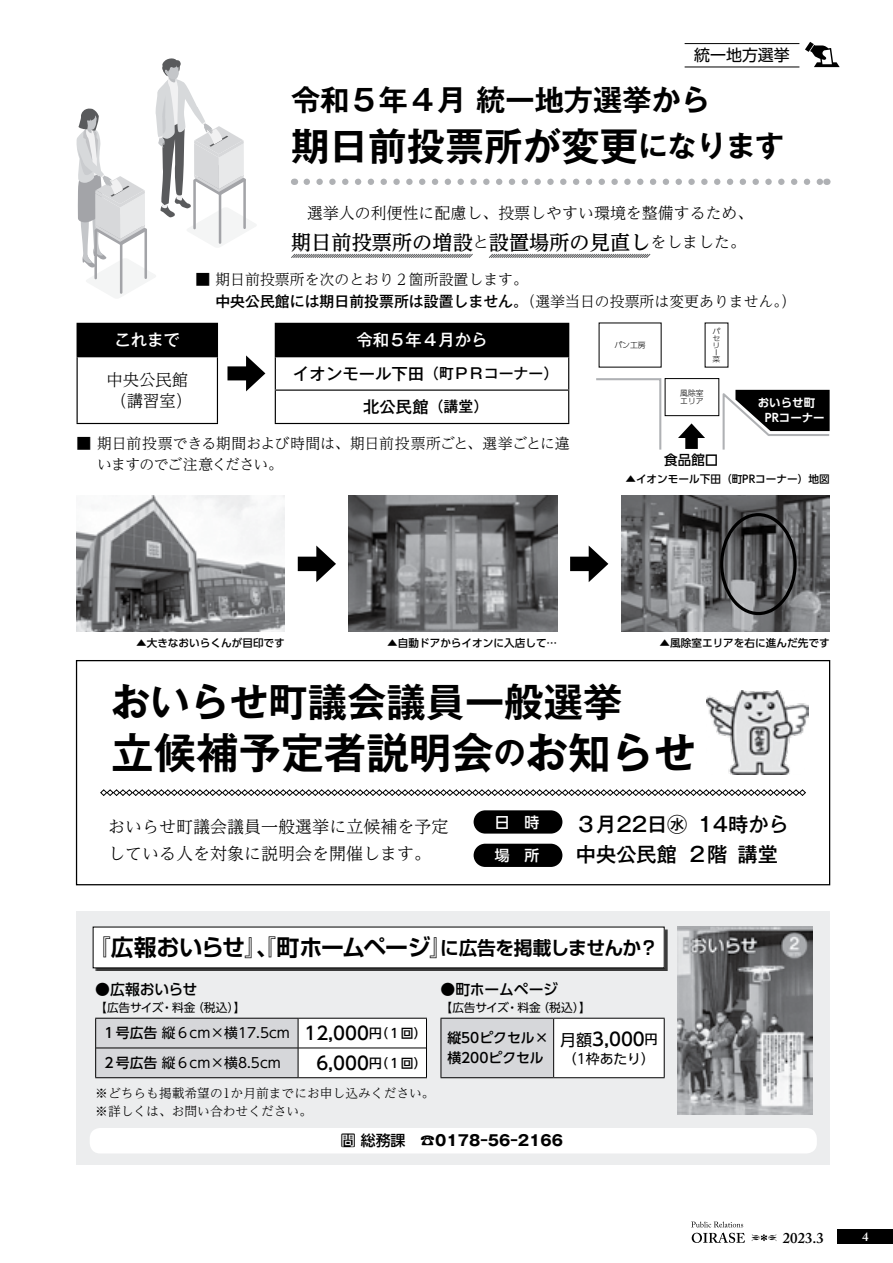
<style>
.page{position:relative;width:893px;height:1263px;background:#fff}
.page>*{position:absolute;margin:0;border:0;box-sizing:border-box;transform-origin:0 0}
.t1{font:700 42.45px "Gothic MB101 Pr 6 De";color:#000}
.t2{font:700 39.3px "Gothic MB101 Pr 6 De";color:#000}
.t3{font:700 38.55px "Gothic MB101 Pr 6 De";color:#000}
.t4{font:700 29.25px "Gothic MB101 Pr 6 De";color:#000}
.t5{font:700 22.95px "Shin Go Pr 6 De";letter-spacing:-.045em;color:#000}
.t6{font:500 20.25px "UD Reimin Pr 6";color:#000}
.t7{font:500 20.25px "Gothic MB101 Pr 6";color:#000}
.t8{font:700 18.75px "Shin Go Pr 6 De";letter-spacing:-.025em;color:#000}
.t9{font:500 18px "UD Shin Go Pr 6";color:#000}
.t10{font:300 16.95px/27px "UD Reimin Pr 6";color:#000}
.t11{font:500 16.35px "Gothic MB101 Pr 6";color:#fff}
.t12{font:300 16.35px/21px "UD Reimin Pr 6";color:#000}
.t13{font:500 16.35px "Gothic MB101 Pr 6";color:#000}
.t14{font:300 15.9px/29.1px "UD Reimin Pr 6";color:#000}
.t15{font:15.9px "UD Shin Go Pr 6";color:#000}
.t16{font:500 14.85px "Gothic MB101 Pr 6";color:#000}
.t17{font:300 14.85px/21px "UD Reimin Pr 6";letter-spacing:-.02em;color:#000}
.t18{font:300 14.85px "UD Reimin Pr 6";color:#000}
.t19{font:500 14.85px "UD Shin Go Pr 6";letter-spacing:-.01em;color:#000}
.t20{font:700 14.85px "Gothic MB101 Pr 6";color:#000}
.t21{font:500 14.85px "UD Shin Go Pr 6";color:#fff}
.t22{font:600 14.85px "Adobe Caslon Pro";color:#000}
.t23{font:13.8px "UD Shin Go Pr 6";color:#000}
.t24{font:500 13.8px/19.5px "UD Shin Go Pr 6";color:#000}
.t25{font:500 13.5px "UD Shin Go Pr 6";color:#000}
.t26{font:300 12.75px/17.7px "UD Reimin Pr 6";color:#000}
.t27{font:500 12.75px "UD Shin Go Pr 6";letter-spacing:.25em;color:#000}
.t28{font:600 12.75px "Adobe Caslon Pro";color:#fff}
.t29{font:11.7px "UD Shin Go Pr 6";letter-spacing:-.02em;color:#000}
.t30{font:700 11.4px/14.7px "UD Shin Go Pr 6 De";color:#fff}
.t31{font:500 10.65px "UD Shin Go Pr 6";color:#000}
.t32{font:300 7.8px/8.9px "UD Shin Go Pr 6";color:#000}
.t33{font:300 7.05px/7.1px "UD Shin Go Pr 6";color:#000;scale:1.11 1}
.s1{font-size:29.25px}
.s2{font-weight:300;font-size:15.9px}
.s3{font-family:"UD Reimin Pr 6";font-weight:300}
.s4{font-size:16.35px}
.s5{font-size:14.85px}
.s6{font-size:31.95px}
.s7{font-weight:500}
</style>
<div class="page">
<svg style="left:805px;top:42px;width:35px;height:25px"></svg>
<div style="left:77px;top:911px;width:753px;height:254px;background:#ecedee"></div>
<svg style="left:291px;top:253px;width:182px;height:5px"></svg>
<svg style="left:488px;top:253px;width:163px;height:5px"></svg>
<div style="left:76px;top:660px;width:754px;height:225px;border:1px solid #000"></div>
<div style="left:77px;top:323px;width:140px;height:34px;background:#000"></div>
<hr style="left:77px;top:323px;width:141px;height:1px;background:#000">
<hr style="left:217px;top:324px;width:1px;height:32px;background:#000">
<hr style="left:77px;top:356px;width:141px;height:1px;background:#000">
<hr style="left:77px;top:357px;width:1px;height:66px;background:#000">
<hr style="left:217px;top:357px;width:1px;height:66px;background:#000">
<hr style="left:77px;top:423px;width:141px;height:1px;background:#000">
<div style="left:275px;top:323px;width:294px;height:34px;background:#000"></div>
<hr style="left:275px;top:357px;width:1px;height:32px;background:#000">
<hr style="left:568px;top:357px;width:1px;height:32px;background:#000">
<hr style="left:275px;top:389px;width:294px;height:2px;background:#000">
<hr style="left:275px;top:391px;width:1px;height:32px;background:#000">
<hr style="left:568px;top:391px;width:1px;height:32px;background:#000">
<hr style="left:275px;top:423px;width:294px;height:1px;background:#000">
<div style="left:227px;top:366px;width:27px;height:14px;background:#000"></div>
<svg style="left:246px;top:355px;width:19px;height:36px"></svg>
<div style="left:474px;top:810px;width:88px;height:23px;background:#000;border-radius:12px"></div>
<div style="left:474px;top:844px;width:88px;height:23px;background:#000;border-radius:12px"></div>
<img style="left:707px;top:690px;width:102px;height:84px">
<svg style="left:100px;top:789px;width:706px;height:7px"></svg>
<svg style="left:95px;top:1018px;width:332px;height:59px;background:#dddddf"></svg>
<hr style="left:95px;top:1077px;width:203px;height:1px;background:#000">
<hr style="left:298px;top:1077px;width:129px;height:1px;background:#000">
<div style="left:90px;top:1128px;width:727px;height:25px;background:#fff;border-radius:10px"></div>
<div style="left:96px;top:929px;width:572px;height:42px;background:#000;opacity:.75"></div>
<div style="left:93px;top:927px;width:571px;height:41px;background:#fff"></div>
<div style="left:441px;top:1018px;width:113px;height:60px;background:#d6d7da"></div>
<div style="left:554px;top:1018px;width:110px;height:60px;background:#fff"></div>
<hr style="left:553px;top:1019px;width:1px;height:58px;background:#000">
<hr style="left:441px;top:1018px;width:113px;height:1px;background:#000">
<hr style="left:441px;top:1019px;width:1px;height:58px;background:#000">
<hr style="left:554px;top:1018px;width:111px;height:1px;background:#000">
<hr style="left:664px;top:1019px;width:1px;height:58px;background:#000">
<hr style="left:441px;top:1077px;width:113px;height:1px;background:#000">
<hr style="left:554px;top:1077px;width:111px;height:1px;background:#000">
<svg style="left:77px;top:58px;width:179px;height:240px"></svg>
<svg style="left:307px;top:179px;width:513px;height:6px"></svg>
<svg style="left:722px;top:389px;width:108px;height:61px"></svg>
<svg style="left:596px;top:378px;width:66px;height:72px"></svg>
<div style="left:685px;top:432px;width:13px;height:17px;background:#000"></div>
<svg style="left:678px;top:423px;width:27px;height:15px"></svg>
<div style="left:665px;top:378px;width:54px;height:38px;border:1px solid #000"></div>
<img style="left:77px;top:496px;width:208px;height:136px">
<div style="left:298px;top:557px;width:26px;height:14px;background:#000"></div>
<svg style="left:316px;top:545px;width:20px;height:37px"></svg>
<img style="left:349px;top:496px;width:208px;height:136px">
<div style="left:570px;top:557px;width:26px;height:14px;background:#000"></div>
<svg style="left:589px;top:546px;width:19px;height:36px"></svg>
<img style="left:621px;top:496px;width:209px;height:136px">
<div style="left:720px;top:513px;width:77px;height:102px;border:3px solid #000;border-radius:50%"></div>
<img style="left:678px;top:926px;width:135px;height:188px">
<svg style="left:691px;top:1221px;width:54px;height:22px"></svg>
<svg style="left:752px;top:1234px;width:24px;height:7px"></svg>
<div style="left:838px;top:1229px;width:55px;height:14px;background:#000"></div>
<hr style="left:685px;top:43px;width:114px;height:1px;background:#000">
<hr style="left:685px;top:67px;width:114px;height:1px;background:#000">
<h3 class="t15" style="left:694px;top:42px;width:97px">統一地方選挙</h3>
<h3 class="t4" style="left:291px;top:75px;width:420px">令和５年４月統一地方選挙から</h3>
<h3 class="t3" style="left:291px;top:114px;width:495px">期日前投票所が変更<span class="s1">になります</span></h3>
<h3 class="t11" style="left:115px;top:326px;width:67px">これまで</h3>
<h3 class="t12" style="left:106px;top:369px;width:87px">中央公民館（講習室(</h3>
<h3 class="t14" style="left:730px;top:198px;width:25px;text-indent:-439px">　選挙人の利便性に配慮し、投票しやすい環境を整備するため、。</h3>
<h3 class="t6" style="left:291px;top:225px;width:441px">期日前投票所の増設<span class="s2">と</span>設置場所の見直し<span class="s2">をしました</span></h3>
<h3 class="t18" style="left:196px;top:268px;width:334px">■ 期日前投票所を次のとおり２箇所設置します。</h3>
<h3 class="t16" style="left:201px;top:289px;width:597px"><span class="s3">　</span>中央公民館には期日前投票所は設置しません。<span class="s3">（選挙当日の投票所は変更ありません (。</span></h3>
<h3 class="t11" style="left:357px;top:326px;width:132px">令和５年４月から</h3>
<h3 class="t16" style="left:293px;top:361px;width:266px"><span class="s4">イオンモール下田</span>（町ＰＲコーナー(</h3>
<h3 class="t13" style="left:363px;top:393px;width:127px">北公民館<span class="s5">（講堂(</span></h3>
<p class="t32" style="left:614px;top:340px;width:33px">パン工房</p>
<p class="t33" style="left:713px;top:327px;width:9px">パセリー菜</p>
<p class="t32" style="left:680px;top:388px;width:25px">風除室エリア</p>
<p class="t30" style="left:765px;top:395px;width:61px;text-indent:-7px">おいらせ町<br>PRコーナー</p>
<h3 class="t17" style="left:97px;top:432px;width:474px;text-indent:-21px">■ 期日前投票できる期間および時間は、期日前投票所ごと、選挙ごとに違いますのでご注意ください。</h3>
<p class="t25" style="left:664px;top:449px;width:56px">食品館口</p>
<p class="t31" style="left:625px;top:470px;width:206px">▲イオンモール下田（町PRコーナー）地図</p>
<p class="t31" style="left:136px;top:634px;width:150px">▲大きなおいらくんが目印です</p>
<p class="t31" style="left:387px;top:634px;width:172px">▲自動ドアからイオンに入店して…</p>
<p class="t31" style="left:659px;top:634px;width:172px">▲風除室エリアを右に進んだ先です</p>
<h2 class="t2" style="left:111px;top:669px;width:513px">おいらせ町議会議員一般選挙</h2>
<h1 class="t1" style="left:111px;top:718px;width:586px">立候補予定者説明会<span class="s6">の</span>お知らせ</h1>
<h3 class="t7" style="left:576px;top:807px;width:113px">３月22日㊌</h3>
<h3 class="t10" style="left:108px;top:813px;width:342px">おいらせ町議会議員一般選挙に立候補を予定している人を対象に説明会を開催します。</h3>
<h3 class="t7" style="left:697px;top:807px;width:93px">14時から</h3>
<h3 class="t21" style="left:495px;top:810px;width:46px">日　時</h3>
<h3 class="t21" style="left:495px;top:843px;width:46px">場　所</h3>
<h3 class="t7" style="left:576px;top:837px;width:102px">中央公民館</h3>
<h3 class="t7" style="left:687px;top:837px;width:42px">２階</h3>
<h3 class="t7" style="left:738px;top:837px;width:42px">講堂</h3>
<h3 class="t5" style="left:88px;top:928px;width:366px">『広報おいらせ』、『町ホームページ』</h3>
<h3 class="t8" style="left:440px;top:932px;width:220px">に広告を掲載しませんか?</h3>
<h3 class="t19" style="left:95px;top:978px;width:104px">●広報おいらせ</h3>
<p class="t29" style="left:95px;top:998px;width:70px">【広告サイズ</p>
<p class="t29" style="left:192px;top:998px;width:55px">（税込【(</p>
<p class="t29" style="left:161px;top:998px;width:36px">・料金</p>
<p class="t23" style="left:102px;top:1022px;width:189px"><span class="s7">１号広告</span>縦６cm×横17.5cm</p>
<p class="t23" style="left:102px;top:1052px;width:180px"><span class="s7">２号広告</span>縦６cm×横8.5cm</p>
<h3 class="t9" style="left:304px;top:1018px;width:66px">12,000</h3>
<p class="t27" style="left:369px;top:1023px;width:59px">（円１回(</p>
<h3 class="t9" style="left:316px;top:1048px;width:54px">6,000</h3>
<p class="t27" style="left:369px;top:1052px;width:59px">（円１回(</p>
<p class="t26" style="left:95px;top:1084px;width:341px">※どちらも掲載希望の1か月前までにお申し込みください。※詳しくは、お問い合わせください。</p>
<h3 class="t19" style="left:441px;top:978px;width:119px">●町ホームページ</h3>
<p class="t29" style="left:537px;top:998px;width:55px">（税込【(</p>
<p class="t29" style="left:441px;top:998px;width:70px">【広告サイズ</p>
<p class="t24" style="left:447px;top:1028px;width:103px">縦50ピクセル×横200ピクセル</p>
<p class="t27" style="left:645px;top:1029px;width:14px">円</p>
<p class="t29" style="left:507px;top:998px;width:36px">・料金</p>
<h3 class="t9" style="left:592px;top:1025px;width:54px">3,000</h3>
<h3 class="t15" style="left:560px;top:1027px;width:33px">月額</h3>
<p class="t23" style="left:563px;top:1047px;width:94px">（1枠あたり(</p>
<h3 class="t19" style="left:341px;top:1129px;width:66px">問総務課</h3>
<h3 class="t20" style="left:420px;top:1128px;width:144px"><span class="s3">☎</span>0178-56-2166</h3>
<h3 class="t22" style="left:783px;top:1229px;width:43px">2023.3</h3>
<p class="t28" style="left:862px;top:1229px;width:8px">4</p>
</div>
